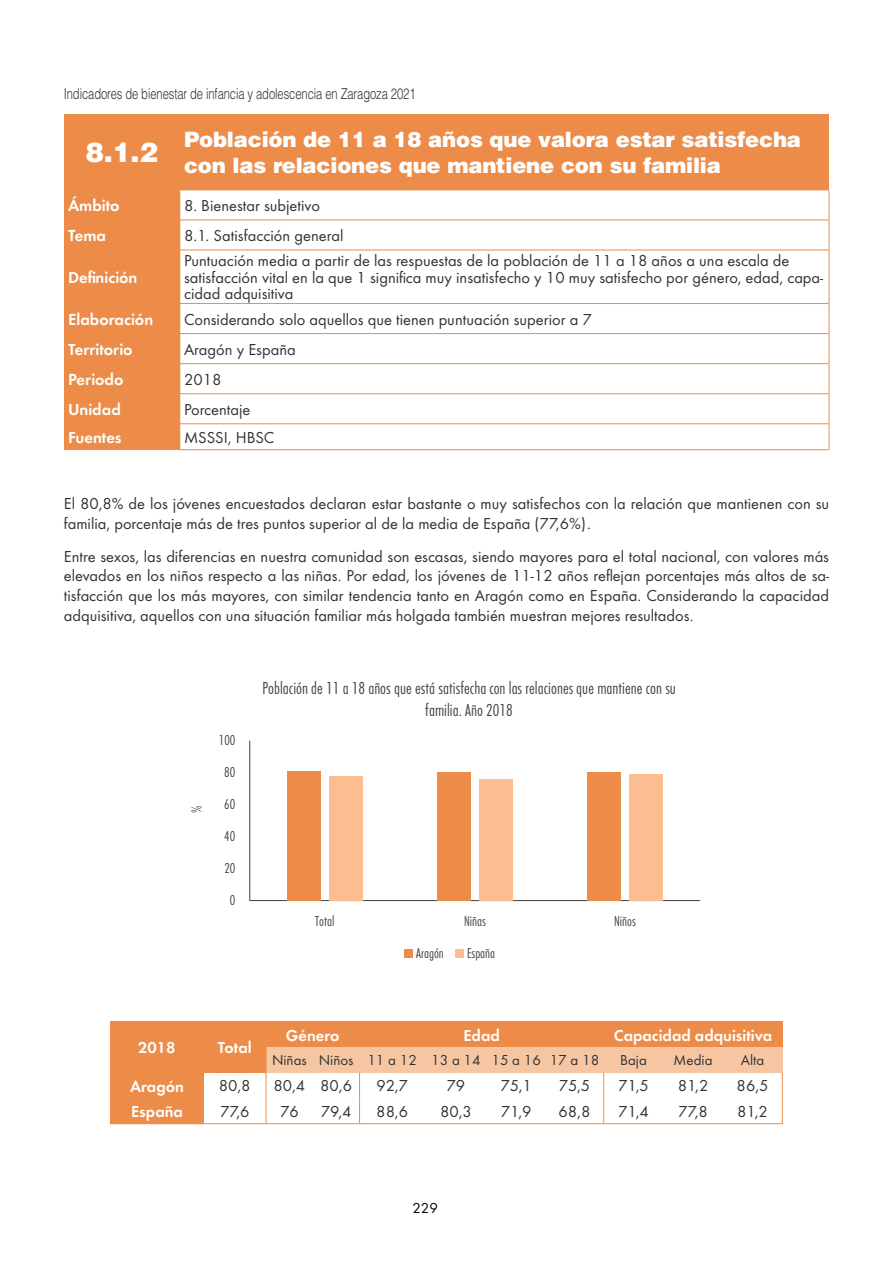
<style>
.page{position:relative;width:893px;height:1263px;background:#fff}
.page>*{position:absolute;margin:0;border:0;box-sizing:border-box;transform-origin:0 0}
.t1{font:900 27.3px "Helvetica LT Std";color:#fff}
.t2{font:900 21.15px/25.5px "Helvetica LT Std";letter-spacing:-.01em;color:#fff}
.t3{font:300 18px/22.8px "Futura Round Cond";letter-spacing:.005em;color:#414141;text-align:center}
.t4{font:600 16.65px "Futura Round";color:#fff}
.t5{font:16.5px/25.5px "Futura Round";color:#323232}
.t6{font:600 16.5px "Futura Round";color:#fff}
.t7{font:300 15px "Helvetica LT Std";letter-spacing:-.01em;color:#323232;scale:.75 1}
.t8{font:15px "Futura Round";color:#323232}
.t9{font:300 15px/32px "Futura Round Cond";color:#414141;text-align:right}
.t10{font:15px "Futura Round";color:#000}
</style>
<div class="page">
<div style="left:455px;top:949px;width:8px;height:8px;background:#fcbd90"></div>
<div style="left:404px;top:949px;width:8px;height:8px;background:#ec8c48"></div>
<hr style="left:250px;top:900px;width:450px;height:1px;background:#414141">
<hr style="left:249px;top:741px;width:1px;height:159px;background:#414141">
<hr style="left:179px;top:303px;width:650px;height:1px;background:#ec8c48">
<hr style="left:179px;top:250px;width:650px;height:1px;background:#ec8c48">
<hr style="left:179px;top:393px;width:650px;height:1px;background:#ec8c48">
<hr style="left:179px;top:363px;width:650px;height:1px;background:#ec8c48">
<hr style="left:829px;top:190px;width:1px;height:30px;background:#ec8c48">
<hr style="left:829px;top:220px;width:1px;height:30px;background:#ec8c48">
<hr style="left:829px;top:250px;width:1px;height:53px;background:#ec8c48">
<hr style="left:829px;top:303px;width:1px;height:31px;background:#ec8c48">
<hr style="left:829px;top:334px;width:1px;height:30px;background:#ec8c48">
<hr style="left:829px;top:394px;width:1px;height:30px;background:#ec8c48">
<svg style="left:829px;top:424px;width:1px;height:25px"></svg>
<hr style="left:829px;top:364px;width:1px;height:30px;background:#ec8c48">
<hr style="left:179px;top:449px;width:650px;height:1px;background:#ec8c48">
<hr style="left:179px;top:423px;width:650px;height:1px;background:#ec8c48">
<hr style="left:179px;top:333px;width:650px;height:1px;background:#ec8c48">
<hr style="left:179px;top:220px;width:650px;height:1px;background:#ec8c48">
<div style="left:110px;top:1022px;width:94px;height:51px;background:#ec8c48"></div>
<div style="left:204px;top:1022px;width:62px;height:51px;background:#ec8c48"></div>
<div style="left:266px;top:1022px;width:94px;height:25px;background:#ec8c48"></div>
<div style="left:360px;top:1022px;width:244px;height:25px;background:#ec8c48"></div>
<div style="left:604px;top:1022px;width:178px;height:25px;background:#ec8c48"></div>
<div style="left:110px;top:1073px;width:94px;height:25px;background:#ec8c48"></div>
<div style="left:110px;top:1098px;width:94px;height:26px;background:#ec8c48"></div>
<div style="left:266px;top:1047px;width:47px;height:26px;background:#f6c6a3"></div>
<div style="left:313px;top:1047px;width:47px;height:26px;background:#f6c6a3"></div>
<div style="left:360px;top:1047px;width:65px;height:26px;background:#f6c6a3"></div>
<div style="left:425px;top:1047px;width:62px;height:26px;background:#f6c6a3"></div>
<div style="left:487px;top:1047px;width:58px;height:26px;background:#f6c6a3"></div>
<div style="left:545px;top:1047px;width:59px;height:26px;background:#f6c6a3"></div>
<div style="left:604px;top:1047px;width:59px;height:26px;background:#f6c6a3"></div>
<div style="left:663px;top:1047px;width:60px;height:26px;background:#f6c6a3"></div>
<div style="left:723px;top:1047px;width:59px;height:26px;background:#f6c6a3"></div>
<hr style="left:204px;top:1123px;width:62px;height:1px;background:#ec8c48">
<hr style="left:266px;top:1123px;width:47px;height:1px;background:#ec8c48">
<hr style="left:313px;top:1123px;width:47px;height:1px;background:#ec8c48">
<hr style="left:360px;top:1123px;width:65px;height:1px;background:#ec8c48">
<hr style="left:425px;top:1123px;width:62px;height:1px;background:#ec8c48">
<hr style="left:487px;top:1123px;width:58px;height:1px;background:#ec8c48">
<hr style="left:545px;top:1123px;width:59px;height:1px;background:#ec8c48">
<hr style="left:604px;top:1123px;width:59px;height:1px;background:#ec8c48">
<hr style="left:663px;top:1123px;width:60px;height:1px;background:#ec8c48">
<hr style="left:723px;top:1123px;width:60px;height:1px;background:#ec8c48">
<svg style="left:266px;top:1047px;width:1px;height:76px"></svg>
<svg style="left:359px;top:1073px;width:1px;height:50px"></svg>
<svg style="left:603px;top:1073px;width:1px;height:50px"></svg>
<svg style="left:782px;top:1073px;width:1px;height:50px"></svg>
<div style="left:64px;top:115px;width:116px;height:75px;background:#ec8c48"></div>
<div style="left:180px;top:115px;width:649px;height:75px;background:#ec8c48"></div>
<div style="left:64px;top:190px;width:116px;height:30px;background:#ec8c48"></div>
<div style="left:64px;top:220px;width:116px;height:30px;background:#ec8c48"></div>
<div style="left:64px;top:250px;width:116px;height:53px;background:#ec8c48"></div>
<div style="left:64px;top:303px;width:116px;height:31px;background:#ec8c48"></div>
<div style="left:64px;top:334px;width:116px;height:30px;background:#ec8c48"></div>
<div style="left:64px;top:364px;width:116px;height:30px;background:#ec8c48"></div>
<div style="left:64px;top:394px;width:116px;height:30px;background:#ec8c48"></div>
<div style="left:64px;top:424px;width:116px;height:26px;background:#ec8c48"></div>
<div style="left:287px;top:771px;width:33px;height:129px;background:#ec8c48"></div>
<div style="left:479px;top:779px;width:34px;height:121px;background:#fcbd90"></div>
<div style="left:329px;top:776px;width:34px;height:124px;background:#fcbd90"></div>
<div style="left:587px;top:772px;width:34px;height:128px;background:#ec8c48"></div>
<div style="left:437px;top:772px;width:33px;height:128px;background:#ec8c48"></div>
<div style="left:630px;top:774px;width:33px;height:126px;background:#fcbd90"></div>
<p class="t7" style="left:64px;top:84px;width:471px">Indicadores de bienestar de infancia y adolescencia en Zaragoza 2021</p>
<p class="t1" style="left:86px;top:134px;width:73px">8.1.2</p>
<p class="t2" style="left:184px;top:126px;width:619px">Población de 11 a 18 años que valora estar satisfecha con las relaciones que mantiene con su familia</p>
<p class="t4" style="left:68px;top:193px;width:53px">Ámbito</p>
<p class="t5" style="left:184px;top:191px;width:137px">8. Bienestar subjetivo</p>
<p class="t4" style="left:68px;top:223px;width:40px">Tema</p>
<p class="t5" style="left:184px;top:222px;width:161px">8.1. Satisfacción general</p>
<p class="t4" style="left:68px;top:265px;width:71px">Defnición</p>
<p class="t5" style="left:184px;top:251px;width:641px;line-height:16.5px">Puntuación media a partir de las respuestas de la población de 11 a 18 años a una escala de satisfacción vital en la que 1 signifca muy insatisfecho y 10 muy satisfecho por género, edad, capa&shy;cidad adquisitiva</p>
<p class="t4" style="left:68px;top:307px;width:87px">Elaboración</p>
<p class="t5" style="left:184px;top:305px;width:409px">Considerando solo aquellos que tienen puntuación superior a 7</p>
<p class="t4" style="left:68px;top:337px;width:66px">Territorio</p>
<p class="t5" style="left:184px;top:335px;width:113px">Aragón y España</p>
<p class="t4" style="left:68px;top:367px;width:57px">Periodo</p>
<p class="t5" style="left:184px;top:365px;width:39px">2018</p>
<p class="t4" style="left:68px;top:397px;width:54px">Unidad</p>
<p class="t5" style="left:184px;top:395px;width:68px">Porcentaje</p>
<p class="t4" style="left:68px;top:425px;width:55px">Fuentes</p>
<p class="t5" style="left:184px;top:423px;width:92px">MSSSI, HBSC</p>
<p class="t5" style="left:64px;top:493px;width:767px;line-height:19.8px">El 80,8% de los jóvenes encuestados declaran estar bastante o muy satisfechos con la relación que mantienen con su familia, porcentaje más de tres puntos superior al de la media de España (77,6%).</p>
<p class="t5" style="left:64px;top:545px;width:767px;line-height:19.8px;text-align:justify">Entre sexos, las diferencias en nuestra comunidad son escasas, siendo mayores para el total nacional, con valores más elevados en los niños respecto a las niñas. Por edad, los jóvenes de 11-12 años refejan porcentajes más altos de sa&shy;tisfacción que los más mayores, con similar tendencia tanto en Aragón como en España. Considerando la capacidad adquisitiva, aquellos con una situación familiar más holgada también muestran mejores resultados.</p>
<p class="t9" style="left:180px;top:813px;width:9px;rotate:-90deg">%</p>
<p class="t9" style="left:219px;top:724px;width:18px">100<br>80<br>60<br>40<br>20<br>0</p>
<p class="t3" style="left:262px;top:675px;width:415px">Población de 11 a 18 años que está satisfecha con las relaciones que mantiene con su familia. Año 2018</p>
<p class="t9" style="left:315px;top:904px;width:21px">Total</p>
<p class="t9" style="left:464px;top:904px;width:23px">Niñas</p>
<p class="t9" style="left:614px;top:904px;width:23px">Niños</p>
<p class="t9" style="left:416px;top:936px;width:29px">Aragón</p>
<p class="t9" style="left:467px;top:936px;width:30px">España</p>
<p class="t6" style="left:138px;top:1035px;width:39px">2018</p>
<p class="t6" style="left:218px;top:1035px;width:35px">Total</p>
<p class="t6" style="left:286px;top:1023px;width:55px">Género</p>
<p class="t6" style="left:463px;top:1023px;width:38px">Edad</p>
<p class="t6" style="left:614px;top:1023px;width:160px">Capacidad adquisitiva</p>
<p class="t8" style="left:272px;top:1049px;width:36px">Niñas</p>
<p class="t8" style="left:319px;top:1049px;width:36px">Niños</p>
<p class="t8" style="left:367px;top:1049px;width:51px">11 a 12</p>
<p class="t8" style="left:431px;top:1049px;width:51px">13 a 14</p>
<p class="t8" style="left:491px;top:1049px;width:51px">15 a 16</p>
<p class="t8" style="left:550px;top:1049px;width:51px">17 a 18</p>
<p class="t8" style="left:620px;top:1049px;width:28px">Baja</p>
<p class="t8" style="left:673px;top:1049px;width:40px">Media</p>
<p class="t8" style="left:741px;top:1049px;width:25px">Alta</p>
<p class="t6" style="left:130px;top:1074px;width:55px">Aragón</p>
<p class="t5" style="left:219px;top:1072px;width:33px">80,8<br>77,6</p>
<p class="t5" style="left:273px;top:1072px;width:33px;text-align:center">80,4<br>76</p>
<p class="t5" style="left:320px;top:1072px;width:33px">80,6<br>79,4</p>
<p class="t5" style="left:376px;top:1072px;width:33px">92,7<br>88,6</p>
<p class="t5" style="left:440px;top:1072px;width:33px;text-align:center">79<br>80,3</p>
<p class="t5" style="left:500px;top:1072px;width:33px">75,1</p>
<p class="t5" style="left:559px;top:1072px;width:33px">75,5</p>
<p class="t5" style="left:618px;top:1072px;width:32px">71,5<br>71,4</p>
<p class="t5" style="left:678px;top:1072px;width:32px">81,2<br>77,8</p>
<p class="t5" style="left:737px;top:1072px;width:33px">86,5</p>
<p class="t6" style="left:131px;top:1099px;width:53px">España</p>
<p class="t5" style="left:737px;top:1097px;width:32px">81,2</p>
<p class="t5" style="left:501px;top:1097px;width:32px">71,9</p>
<p class="t5" style="left:559px;top:1097px;width:33px">68,8</p>
<p class="t10" style="left:412px;top:1197px;width:27px">229</p>
</div>
